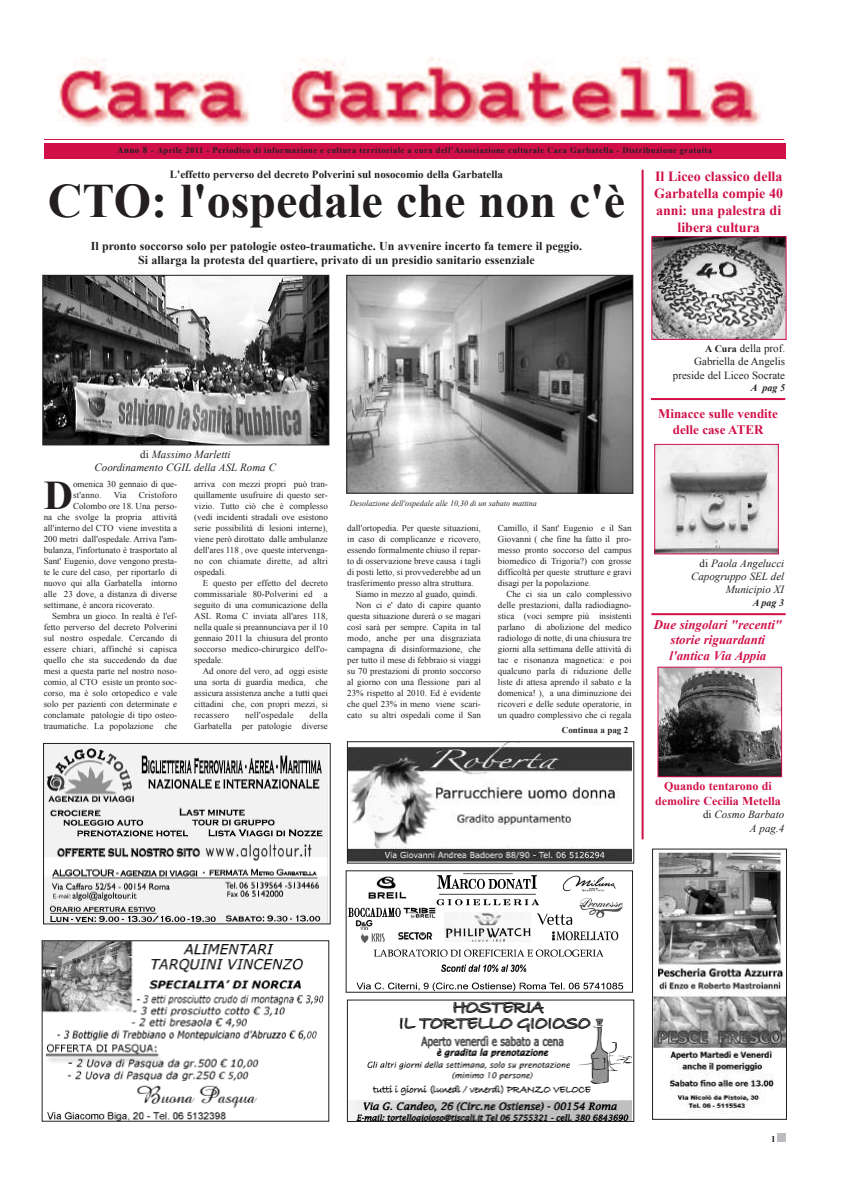
<style>
.page{position:relative;width:842px;height:1191px;background:#fff}
.page>*{position:absolute;margin:0;border:0;box-sizing:border-box;transform-origin:0 0}
.t1{font:700 48px "Times New Roman";color:#231f20}
.t2{font:700 40.7px "Times New Roman";color:#231f20}
.t3{font:700 14px/16.8px "Times New Roman";color:#d11048;text-align:center}
.t4{font:italic 700 13px/15.6px "Times New Roman";color:#d11048;text-align:center}
.t5{font:700 13px/15.6px "Times New Roman";color:#d11048;text-align:center}
.t6{font:700 12px/14.4px "Times New Roman";color:#231f20;text-align:center}
.t7{font:700 12px/14.4px "Times New Roman";color:#d11048;text-align:center}
.t8{font:italic 11px/13.2px "Times New Roman";color:#231f20;text-align:right}
.t9{font:700 11px "Times New Roman";color:#231f20}
.t10{font:11px/13.2px "Times New Roman";color:#231f20;text-align:right}
.t11{font:italic 700 10px "Times New Roman";color:#231f20}
.t12{font:9px/11px "Times New Roman";color:#231f20;text-align:justify}
.t13{font:9px "Times New Roman";letter-spacing:.02em;color:#231f20}
.t14{font:700 9px "Times New Roman";color:#231f20}
.t15{font:700 8.5px "Times New Roman";letter-spacing:.05em;color:#231f20}
.t16{font:italic 8px "Times New Roman";color:#231f20}
.s1{font-size:9px}
.s2{font-style:normal}
.s3{font-weight:700;font-size:10px}
</style>
<div class="page">
<hr style="left:44px;top:139px;width:740px;height:1px;background:#d11048">
<div style="left:777px;top:1133px;width:8px;height:9px;background:#bcbdc0"></div>
<img style="left:58px;top:58px;width:703px;height:68px">
<img style="left:350px;top:1001px;width:281px;height:118px">
<div style="left:347px;top:999px;width:287px;height:122px;border:1px solid #231f20"></div>
<img style="left:654px;top:850px;width:131px;height:262px">
<div style="left:652px;top:848px;width:135px;height:271px;border:1px solid #231f20"></div>
<img style="left:44px;top:942px;width:280px;height:177px">
<div style="left:42px;top:940px;width:287px;height:181px;border:1px solid #231f20"></div>
<div style="left:44px;top:143px;width:741px;height:16px;background:#d11048"></div>
<img style="left:348px;top:873px;width:276px;height:117px">
<img style="left:349px;top:743px;width:282px;height:118px">
<div style="left:347px;top:741px;width:287px;height:122px;border:1px solid #231f20"></div>
<img style="left:654px;top:238px;width:130px;height:100px">
<div style="left:652px;top:236px;width:134px;height:104px;border:1px solid #d11048"></div>
<img style="left:656px;top:446px;width:121px;height:106px">
<div style="left:654px;top:444px;width:125px;height:110px;border:1px solid #d11048"></div>
<hr style="left:642px;top:170px;width:2px;height:669px;background:#d11048">
<img style="left:45px;top:745px;width:283px;height:177px">
<div style="left:43px;top:743px;width:288px;height:181px;border:1px solid #231f20"></div>
<img style="left:348px;top:277px;width:283px;height:214px">
<div style="left:346px;top:275px;width:287px;height:218px;border:1px solid #231f20"></div>
<img style="left:45px;top:277px;width:282px;height:166px">
<div style="left:43px;top:275px;width:286px;height:170px;border:1px solid #231f20"></div>
<hr style="left:651px;top:398px;width:134px;height:2px;background:#d11048">
<hr style="left:651px;top:613px;width:135px;height:2px;background:#d11048">
<img style="left:660px;top:669px;width:120px;height:106px">
<div style="left:658px;top:667px;width:124px;height:110px;border:1px solid #d11048"></div>
<p class="t15" style="left:117px;top:145px;width:596px"><span class="s1">Anno 8 -</span> Aprile 2011 - Periodico di informazione e cultura territoriale a cura dell’Associazione culturale Cara Garbatella - Distribuzione gratuita</p>
<p class="t9" style="left:170px;top:168px;width:335px">L'effetto perverso del decreto Polverini sul nosocomio della Garbatella</p>
<h1 class="t1" style="left:48px;top:174px;width:579px">CTO: l'ospedale che non c'è</h1>
<h3 class="t6" style="left:91px;top:238px;width:493px">Il pronto soccorso solo per patologie osteo-traumatiche. Un avvenire incerto fa temere il peggio.<br>Si allarga la protesta del quartiere, privato di un presidio sanitario essenziale</h3>
<h3 class="t3" style="left:654px;top:168px;width:131px">Il Liceo classico della<br>Garbatella compie 40 anni: una palestra di libera cultura</h3>
<p class="t8" style="left:95px;top:447px;width:183px;text-align:center"><span class="s2">di</span> Massimo Marletti<br>Coordinamento CGIL della ASL Roma C</p>
<h2 class="t2" style="left:44px;top:473px;width:31px">D</h2>
<p class="t12" style="left:73px;top:478px;width:106px">omenica 30 gennaio di que&shy;st'anno.</p>
<p class="t12" style="left:114px;top:489px;width:14px">Via</p>
<p class="t13" style="left:139px;top:490px;width:40px">Cristoforo</p>
<p class="t12" style="left:73px;top:500px;width:106px">Colombo ore 18. Una perso-</p>
<p class="t12" style="left:44px;top:511px;width:135px">na che svolge la propria attività</p>
<p class="t12" style="left:44px;top:522px;width:135px">all'interno del CTO viene investita a</p>
<p class="t12" style="left:44px;top:533px;width:135px">200 metri dall'ospedale. Arriva l'am-</p>
<p class="t12" style="left:44px;top:544px;width:135px">bulanza, l'infortunato è trasportato al</p>
<p class="t12" style="left:44px;top:555px;width:135px">Sant' Eugenio, dove vengono presta-</p>
<p class="t12" style="left:44px;top:566px;width:135px">te le cure del caso, per riportarlo di</p>
<p class="t12" style="left:44px;top:577px;width:135px">nuovo qui alla Garbatella intorno</p>
<p class="t12" style="left:44px;top:588px;width:135px">alle 23 dove, a distanza di diverse</p>
<p class="t12" style="left:44px;top:599px;width:112px">settimane, è ancora ricoverato.</p>
<p class="t12" style="left:52px;top:610px;width:127px">Sembra un gioco. In realtà è l'ef-</p>
<p class="t12" style="left:44px;top:621px;width:135px">fetto perverso del decreto Polverini</p>
<p class="t12" style="left:44px;top:632px;width:135px">sul nostro ospedale. Cercando di</p>
<p class="t12" style="left:44px;top:643px;width:135px">essere chiari, affinché si capisca</p>
<p class="t12" style="left:44px;top:654px;width:135px">quello che sta succedendo da due</p>
<p class="t12" style="left:44px;top:665px;width:135px">mesi a questa parte nel nostro noso-</p>
<p class="t12" style="left:44px;top:676px;width:135px">comio, al CTO esiste un pronto soc-</p>
<p class="t12" style="left:44px;top:687px;width:135px">corso, ma è solo ortopedico e vale</p>
<p class="t12" style="left:44px;top:698px;width:135px">solo per pazienti con determinate e</p>
<p class="t12" style="left:44px;top:709px;width:135px">conclamate patologie di tipo osteo-</p>
<p class="t12" style="left:44px;top:720px;width:111px">traumatiche. La popolazione</p>
<p class="t12" style="left:165px;top:720px;width:14px">che</p>
<p class="t12" style="left:194px;top:478px;width:135px">arriva con mezzi propri può tran&shy;quillamente usufruire di questo ser&shy;vizio. Tutto ciò che è complesso (vedi incidenti stradali ove esistono serie possibilità di lesioni interne), viene però dirottato dalle ambulanze dell'ares 118 , ove queste intervenga&shy;no con chiamate dirette, ad altri ospedali.</p>
<p class="t12" style="left:194px;top:577px;width:135px;text-indent:9px">E questo per effetto del decreto commissariale 80-Polverini ed</p>
<p class="t12" style="left:194px;top:588px;width:135px;text-indent:130px">a seguito di una comunicazione della ASL Roma C inviata all'ares 118, nella quale si preannunciava per il 10 gennaio 2011 la chiusura del pronto soccorso medico-chirurgico dell'o&shy;spedale.</p>
<p class="t12" style="left:194px;top:665px;width:135px;text-indent:9px">Ad onore del vero, ad oggi esiste una sorta di guardia medica, che assicura assistenza anche a tutti quei cittadini che, con propri mezzi, si recassero</p>
<p class="t12" style="left:194px;top:709px;width:135px;text-align:right">della<br>Garbatella per patologie diverse</p>
<p class="t13" style="left:245px;top:710px;width:50px">nell'ospedale</p>
<p class="t16" style="left:350px;top:498px;width:189px">Desolazione dell'ospedale alle 10,30 di un sabato mattina</p>
<p class="t12" style="left:347px;top:522px;width:135px">dall'ortopedia. Per queste situazioni,</p>
<p class="t12" style="left:347px;top:533px;width:135px">in caso di complicanze e ricovero,</p>
<p class="t12" style="left:347px;top:544px;width:135px">essendo formalmente chiuso il repar-</p>
<p class="t12" style="left:347px;top:555px;width:135px">to di osservazione breve causa i tagli</p>
<p class="t12" style="left:347px;top:566px;width:135px">di posti letto, si provvederebbe ad un</p>
<p class="t12" style="left:347px;top:577px;width:128px">trasferimento presso altra struttura.</p>
<p class="t12" style="left:356px;top:588px;width:123px">Siamo in mezzo al guado, quindi.</p>
<p class="t12" style="left:356px;top:599px;width:127px">Non ci e' dato di capire quanto</p>
<p class="t12" style="left:347px;top:610px;width:135px">questa situazione durerà o se magari</p>
<p class="t12" style="left:347px;top:621px;width:135px">così sarà per sempre. Capita in tal</p>
<p class="t12" style="left:347px;top:632px;width:135px">modo, anche per una disgraziata</p>
<p class="t12" style="left:347px;top:643px;width:135px">campagna di disinformazione, che</p>
<p class="t12" style="left:347px;top:654px;width:135px">per tutto il mese di febbraio si viaggi</p>
<p class="t12" style="left:347px;top:665px;width:135px">su 70 prestazioni di pronto soccorso</p>
<p class="t12" style="left:347px;top:676px;width:135px">al giorno con una flessione pari al</p>
<p class="t12" style="left:347px;top:687px;width:135px">23% rispetto al 2010. Ed è evidente</p>
<p class="t12" style="left:347px;top:698px;width:135px">che quel 23% in meno viene scari-</p>
<p class="t12" style="left:347px;top:709px;width:135px">cato su altri ospedali come il San</p>
<p class="t12" style="left:498px;top:522px;width:135px">Camillo, il Sant' Eugenio e il San Giovanni ( che fine ha fatto il pro&shy;messo pronto soccorso del campus biomedico di Trigoria?) con grosse difficoltà per queste strutture e gravi disagi per la popolazione.</p>
<p class="t12" style="left:498px;top:588px;width:135px;text-indent:9px">Che ci sia un calo complessivo delle prestazioni, dalla radiodiagno&shy;stica (voci sempre più insistenti parlano di abolizione del medico radiologo di notte, di una chiusura tre giorni alla settimana delle attività di tac e risonanza magnetica: e poi qualcuno parla di riduzione delle liste di attesa aprendo il sabato e la domenica! ), a una diminuzione dei ricoveri e delle sedute operatorie, in un quadro complessivo che ci regala</p>
<p class="t14" style="left:562px;top:725px;width:68px">Continua a pag 2</p>
<p class="t10" style="left:673px;top:342px;width:114px"><span class="s3">A Cura</span> della prof.<br>Gabriella de Angelis preside del Liceo Socrate</p>
<p class="t11" style="left:751px;top:382px;width:36px">A pag 5</p>
<h3 class="t5" style="left:658px;top:406px;width:121px">Minacce sulle vendite delle case ATER</h3>
<p class="t8" style="left:691px;top:556px;width:95px"><span class="s2">di</span> Paola Angelucci<br>Capogruppo SEL del<br>Municipio XI</p>
<p class="t11" style="left:753px;top:596px;width:33px">Apag 3</p>
<h3 class="t4" style="left:654px;top:616px;width:130px">Due singolari "recenti" storie riguardanti l'antica Via Appia</h3>
<h3 class="t7" style="left:655px;top:779px;width:127px">Quando tentarono di demolire Cecilia Metella</h3>
<p class="t8" style="left:703px;top:808px;width:83px"><span class="s2">di</span> Cosmo Barbato<br>A pag.4</p>
<p class="t14" style="left:771px;top:1134px;width:6px">1</p>
</div>
